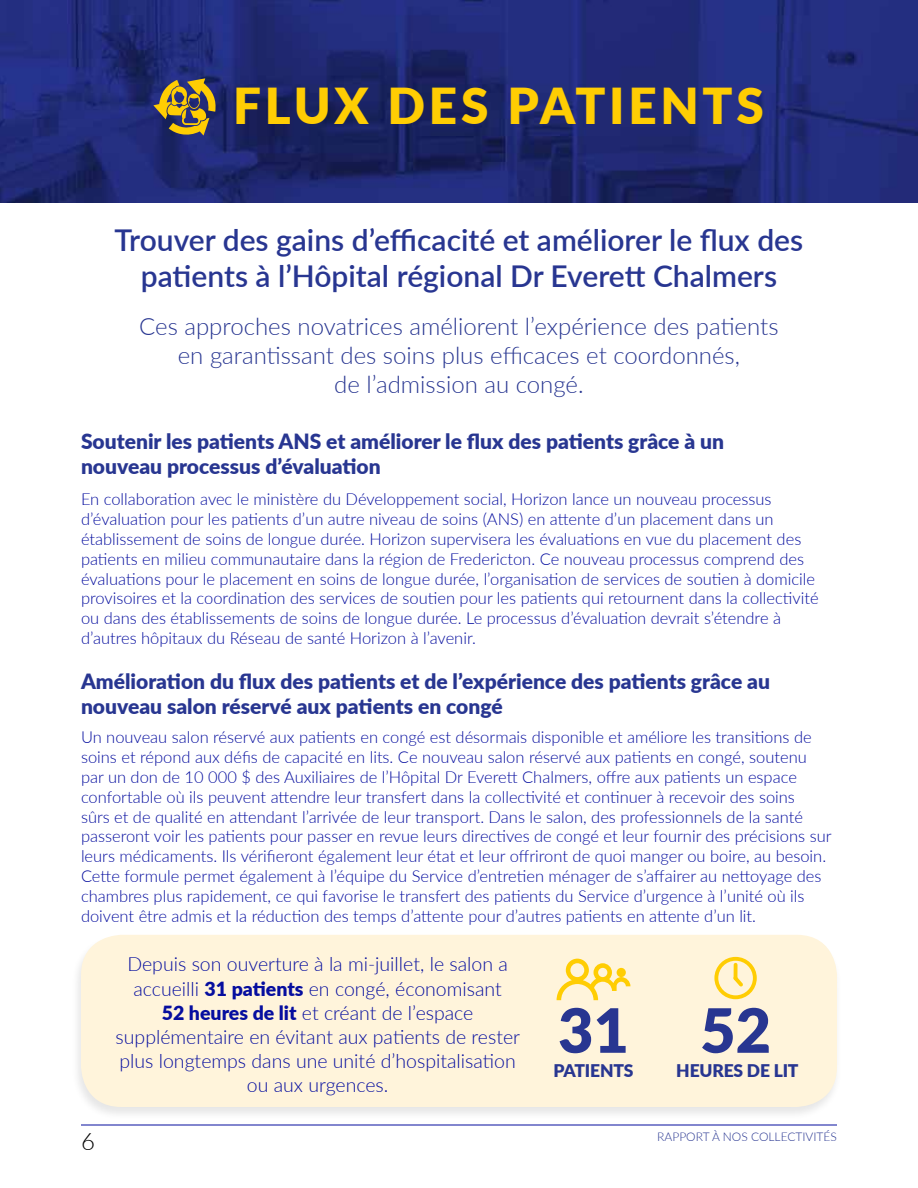
<style>
.page{position:relative;width:918px;height:1188px;background:#fff}
.page>*{position:absolute;margin:0;border:0;box-sizing:border-box;transform-origin:0 0}
.t1{font:900 61.05px "Lato";color:#283691}
.t2{font:900 49.5px "Lato";color:#ffcd03}
.t3{font:600 30px/36px "Lato";color:#283691;text-align:center}
.t4{font:300 24px/28.8px "Lato";color:#283691;text-align:center}
.t5{font:300 24px "Lato";color:#000}
.t6{font:900 21px/25.2px "Lato";color:#283691}
.t7{font:300 19.5px/24px "Lato";color:#060e9f;text-align:center}
.t8{font:900 17.4px "Lato";letter-spacing:-.01em;color:#283691}
.t9{font:300 16.5px/19.8px "Lato";color:#060e9f}
.t10{font:300 12px "Lato";color:#283691}
.s1{font-weight:900}
</style>
<div class="page">
<img style="left:0;top:0;width:918px;height:202px">
<div style="left:71px;top:933px;width:772px;height:188px;background:#000;opacity:.1"></div>
<div style="left:81px;top:935px;width:756px;height:172px;background:#fff4db;border-radius:40px"></div>
<svg style="left:557px;top:959px;width:73px;height:41px"></svg>
<div style="left:714px;top:957px;width:43px;height:42px;border:4px solid #ffcd03;border-radius:50%"></div>
<svg style="left:734px;top:965px;width:4px;height:8px"></svg>
<svg style="left:733px;top:973px;width:10px;height:14px"></svg>
<svg style="left:153px;top:78px;width:64px;height:58px;background:#7b6c47"></svg>
<hr style="left:81px;top:1125px;width:756px;height:1px;background:#060e9f">
<h2 class="t2" style="left:233px;top:69px;width:67px">Flux</h2>
<h2 class="t2" style="left:388px;top:69px;width:33px">des</h2>
<h2 class="t2" style="left:507px;top:69px;width:33px">patients</h2>
<h3 class="t3" style="left:115px;top:221px;width:690px">Trouver des gains d’efficacité et améliorer le flux des patients à l’Hôpital régional Dr Everett Chalmers</h3>
<h3 class="t4" style="left:139px;top:311px;width:641px">Ces approches novatrices améliorent l’expérience des patients en garantissant des soins plus efficaces et coordonnés,<br>de l’admission au congé.</h3>
<p class="t6" style="left:81px;top:428px;width:645px">Soutenir les patients ANS et améliorer le flux des patients grâce à un nouveau processus d’évaluation</p>
<p class="t9" style="left:81px;top:489px;width:739px">En collaboration avec le ministère du Développement social, Horizon lance un nouveau processus d’évaluation pour les patients d’un autre niveau de soins (ANS) en attente d’un placement dans un établissement de soins de longue durée. Horizon supervisera les évaluations en vue du placement des patients en milieu communautaire dans la région de Fredericton. Ce nouveau processus comprend des évaluations pour le placement en soins de longue durée, l’organisation de services de soutien à domicile provisoires et la coordination des services de soutien pour les patients qui retournent dans la collectivité ou dans des établissements de soins de longue durée. Le processus d’évaluation devrait s’étendre à d’autres hôpitaux du Réseau de santé Horizon à l’avenir.</p>
<p class="t6" style="left:81px;top:668px;width:691px">Amélioration du flux des patients et de l’expérience des patients grâce au nouveau salon réservé aux patients en congé</p>
<p class="t9" style="left:81px;top:727px;width:752px">Un nouveau salon réservé aux patients en congé est désormais disponible et améliore les transitions de soins et répond aux défis de capacité en lits. Ce nouveau salon réservé aux patients en congé, soutenu par un don de 10 000 $ des Auxiliaires de l’Hôpital Dr Everett Chalmers, offre aux patients un espace confortable où ils peuvent attendre leur transfert dans la collectivité et continuer à recevoir des soins<br>sûrs et de qualité en attendant l’arrivée de leur transport. Dans le salon, des professionnels de la santé passeront voir les patients pour passer en revue leurs directives de congé et leur fournir des précisions sur leurs médicaments. Ils vérifieront également leur état et leur offriront de quoi manger ou boire, au besoin.<br>Cette formule permet également à l’équipe du Service d’entretien ménager de s’affairer au nettoyage des chambres plus rapidement, ce qui favorise le transfert des patients du Service d’urgence à l’unité où ils doivent être admis et la réduction des temps d’attente pour d’autres patients en attente d’un lit.</p>
<p class="t7" style="left:116px;top:952px;width:406px">Depuis son ouverture à la mi-juillet, le salon a accueilli <span class="s1">31 patients</span> en congé, économisant<br><span class="s1">52 heures de lit</span> et créant de l’espace supplémentaire en évitant aux patients de rester plus longtemps dans une unité d’hospitalisation ou aux urgences.</p>
<h1 class="t1" style="left:558px;top:985px;width:72px">31</h1>
<p class="t8" style="left:553px;top:1058px;width:11px">patients</p>
<h1 class="t1" style="left:700px;top:985px;width:72px">52</h1>
<p class="t8" style="left:676px;top:1058px;width:124px">HEURES DE LIT</p>
<h3 class="t5" style="left:81px;top:1125px;width:15px">6</h3>
<p class="t10" style="left:657px;top:1128px;width:181px">RAPPORT À NOS COLLECTIVITÉS</p>
</div>
